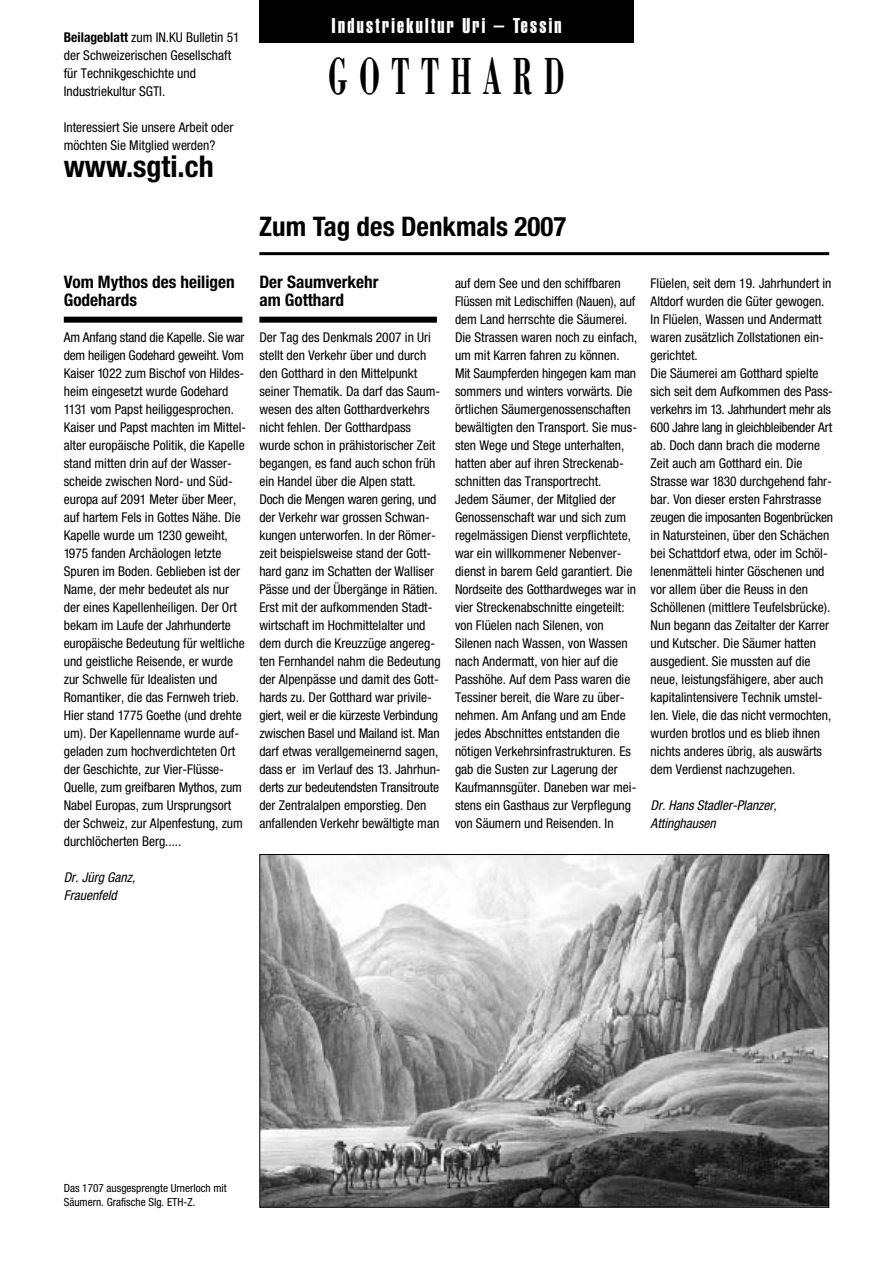
<style>
.page{position:relative;width:893px;height:1263px;background:#fff}
.page>*{position:absolute;margin:0;border:0;box-sizing:border-box;transform-origin:0 0}
.t1{font:700 54px "Bodoni";letter-spacing:.425em;color:#000;scale:.5 1}
.t2{font:700 condensed 30px "Helvetica Neue";color:#000}
.t3{font:700 condensed 27px "Helvetica Neue";color:#000}
.t4{font:21px "Helvetica Extra Compressed";letter-spacing:.11em;color:#fff}
.t5{font:700 condensed 17.25px/18px "Helvetica Neue";color:#000}
.t6{font:condensed 13.5px/18px "Helvetica Neue";color:#000}
.t7{font:italic condensed 13.5px/18px "Helvetica Neue";color:#000}
.t8{font:condensed 11.25px/13.5px "Helvetica Neue";color:#000}
.s1{font-weight:700}
</style>
<div class="page">
<div style="left:64px;top:317px;width:178px;height:6px;background:#000"></div>
<div style="left:259px;top:317px;width:178px;height:6px;background:#000"></div>
<hr style="left:259px;top:252px;width:570px;height:3px;background:#000">
<div style="left:259px;top:0;width:375px;height:42px;background:#000"></div>
<img style="left:261px;top:856px;width:566px;height:350px">
<p class="t6" style="left:64px;top:29px;width:177px"><span class="s1">Beilageblatt</span> zum IN.KU Bulletin 51 der Schweizerischen Gesellschaft für Technikgeschichte und<br>Industriekultur SGTI.</p>
<p class="t6" style="left:64px;top:119px;width:171px">Interessiert Sie unsere Arbeit oder möchten Sie Mitglied werden?</p>
<h2 class="t2" style="left:64px;top:148px;width:151px">www.sgti.ch</h2>
<p class="t5" style="left:64px;top:273px;width:173px">Vom Mythos des heiligen<br>Godehards</p>
<p class="t6" style="left:64px;top:329px;width:184px">Am Anfang stand die Kapelle. Sie war dem heiligen Godehard geweiht. Vom Kaiser 1022 zum Bischof von Hildes&shy;heim eingesetzt wurde Godehard 1131 vom Papst heiliggesprochen.<br>Kaiser und Papst machten im Mittel&shy;alter europäische Politik, die Kapelle stand mitten drin auf der Wasser&shy;scheide zwischen Nord- und Süd&shy;europa auf 2091 Meter über Meer, auf hartem Fels in Gottes Nähe. Die Kapelle wurde um 1230 geweiht, 1975 fanden Archäologen letzte Spuren im Boden. Geblieben ist der Name, der mehr bedeutet als nur der eines Kapellenheiligen. Der Ort bekam im Laufe der Jahrhunderte europäische Bedeutung für weltliche und geistliche Reisende, er wurde zur Schwelle für Idealisten und Romantiker, die das Fernweh trieb.<br>Hier stand 1775 Goethe (und drehte um). Der Kapellenname wurde auf&shy;geladen zum hochverdichteten Ort der Geschichte, zur Vier-Flüsse-Quelle, zum greifbaren Mythos, zum Nabel Europas, zum Ursprungsort der Schweiz, zur Alpenfestung, zum durchlöcherten Berg.....</p>
<p class="t7" style="left:64px;top:869px;width:73px">Dr. Jürg Ganz,<br>Frauenfeld</p>
<h3 class="t4" style="left:331px;top:18px;width:232px">Industriekultur Uri – Tessin</h3>
<h1 class="t1" style="left:328px;top:44px;width:475px">GOTTHARD</h1>
<h3 class="t3" style="left:259px;top:210px;width:309px">Zum Tag des Denkmals 2007</h3>
<p class="t5" style="left:259px;top:273px;width:121px">Der Saumverkehr am Gotthard</p>
<p class="t6" style="left:259px;top:329px;width:183px">Der Tag des Denkmals 2007 in Uri stellt den Verkehr über und durch den Gotthard in den Mittelpunkt seiner Thematik. Da darf das Saum&shy;wesen des alten Gotthardverkehrs nicht fehlen. Der Gotthardpass wurde schon in prähistorischer Zeit begangen, es fand auch schon früh ein Handel über die Alpen statt.<br>Doch die Mengen waren gering, und der Verkehr war grossen Schwan&shy;kungen unterworfen. In der Römer&shy;zeit beispielsweise stand der Gott&shy;hard ganz im Schatten der Walliser Pässe und der Übergänge in Rätien.<br>Erst mit der aufkommenden Stadt&shy;wirtschaft im Hochmittelalter und dem durch die Kreuzzüge angereg&shy;ten Fernhandel nahm die Bedeutung der Alpenpässe und damit des Gott&shy;hards zu. Der Gotthard war privile&shy;giert, weil er die kürzeste Verbindung zwischen Basel und Mailand ist. Man darf etwas verallgemeinernd sagen, dass er im Verlauf des 13. Jahrhun&shy;derts zur bedeutendsten Transitroute der Zentralalpen emporstieg. Den anfallenden Verkehr bewältigte man</p>
<p class="t6" style="left:455px;top:275px;width:184px">auf dem See und den schiffbaren Flüssen mit Ledischiffen (Nauen), auf dem Land herrschte die Säumerei.<br>Die Strassen waren noch zu einfach, um mit Karren fahren zu können.<br>Mit Saumpferden hingegen kam man sommers und winters vorwärts. Die örtlichen Säumergenossenschaften bewältigten den Transport. Sie mus&shy;sten Wege und Stege unterhalten, hatten aber auf ihren Streckenab&shy;schnitten das Transportrecht.<br>Jedem Säumer, der Mitglied der Genossenschaft war und sich zum regelmässigen Dienst verpflichtete, war ein willkommener Nebenver&shy;dienst in barem Geld garantiert. Die Nordseite des Gotthardweges war in vier Streckenabschnitte eingeteilt: von Flüelen nach Silenen, von Silenen nach Wassen, von Wassen nach Andermatt, von hier auf die Passhöhe. Auf dem Pass waren die Tessiner bereit, die Ware zu über&shy;nehmen. Am Anfang und am Ende jedes Abschnittes entstanden die nötigen Verkehrsinfrastrukturen. Es gab die Susten zur Lagerung der Kaufmannsgüter. Daneben war mei&shy;stens ein Gasthaus zur Verpflegung von Säumern und Reisenden. In</p>
<p class="t6" style="left:651px;top:275px;width:184px">Flüelen, seit dem 19. Jahrhundert in Altdorf wurden die Güter gewogen.<br>In Flüelen, Wassen und Andermatt waren zusätzlich Zollstationen ein&shy;gerichtet.<br>Die Säumerei am Gotthard spielte sich seit dem Aufkommen des Pass&shy;verkehrs im 13. Jahrhundert mehr als 600 Jahre lang in gleichbleibender Art ab. Doch dann brach die moderne Zeit auch am Gotthard ein. Die Strasse war 1830 durchgehend fahr&shy;bar. Von dieser ersten Fahrstrasse zeugen die imposanten Bogenbrücken in Natursteinen, über den Schächen bei Schattdorf etwa, oder im Schöl&shy;lenenmätteli hinter Göschenen und vor allem über die Reuss in den Schöllenen (mittlere Teufelsbrücke).<br>Nun begann das Zeitalter der Karrer und Kutscher. Die Säumer hatten ausgedient. Sie mussten auf die neue, leistungsfähigere, aber auch kapitalintensivere Technik umstel&shy;len. Viele, die das nicht vermochten, wurden brotlos und es blieb ihnen nichts anderes übrig, als auswärts dem Verdienst nachzugehen.</p>
<p class="t7" style="left:651px;top:797px;width:128px">Dr. Hans Stadler-Planzer,<br>Attinghausen</p>
<p class="t8" style="left:64px;top:1182px;width:164px">Das 1707 ausgesprengte Urnerloch mit<br>Säumern. Grafische Slg. ETH-Z.</p>
</div>
